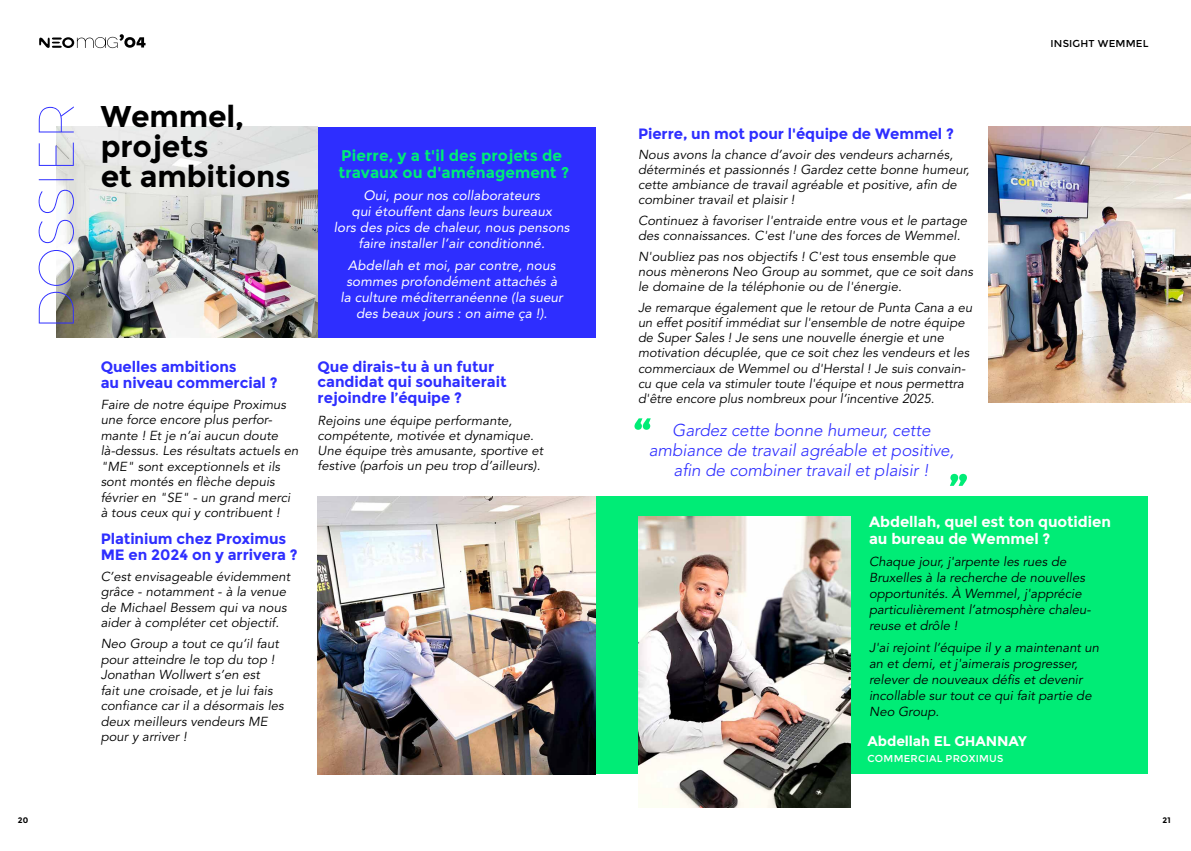
<style>
.page{position:relative;width:1191px;height:851px;background:#fff}
.page>*{position:absolute;margin:0;border:0;box-sizing:border-box;transform-origin:0 0}
.t1{font:700 30px/30px "Montserrat";letter-spacing:-.005em;color:#000}
.t2{font:italic 300 17px/20px "Avenir LT Std";letter-spacing:-.005em;color:#2e2eff;text-align:center}
.t3{font:700 15.5px/17px "Montserrat";letter-spacing:.005em;color:#00ec76}
.t4{font:700 15px/15.5px "Montserrat";letter-spacing:-.005em;color:#2e2eff}
.t5{font:700 15px/17.5px "Montserrat";letter-spacing:-.005em;color:#fff}
.t6{font:700 14px "Montserrat";letter-spacing:-.005em;color:#fff}
.t7{font:italic 13.5px/16px "Avenir LT Std";letter-spacing:.005em;color:#fff;text-align:center}
.t8{font:italic 13px/15.5px "Avenir LT Std";letter-spacing:.005em;color:#000}
.t9{font:10px "Montserrat";letter-spacing:.025em;color:#fff}
.t10{font:10px "Montserrat";letter-spacing:.015em;color:#000}
.t11{font:700 8px "Montserrat";color:#000}
</style>
<div class="page">
<div style="left:56px;top:127px;width:539px;height:210px;background:#2e2eff"></div>
<img style="left:56px;top:127px;width:261px;height:210px">
<svg style="left:39px;top:34px;width:106px;height:14px"></svg>
<div style="left:595px;top:496px;width:553px;height:278px;background:#00ec76"></div>
<img style="left:317px;top:496px;width:278px;height:278px">
<svg style="left:39px;top:106px;width:35px;height:217px"></svg>
<img style="left:638px;top:516px;width:212px;height:291px">
<svg style="left:634px;top:418px;width:17px;height:11px"></svg>
<svg style="left:950px;top:474px;width:17px;height:12px"></svg>
<img style="left:988px;top:127px;width:203px;height:276px">
<h1 class="t1" style="left:101px;top:101px;width:192px">Wemmel, projets<br>et ambitions</h1>
<p class="t4" style="left:101px;top:359px;width:178px">Quelles ambitions<br>au niveau commercial ?</p>
<p class="t8" style="left:101px;top:396px;width:199px">Faire de notre équipe Proximus une force encore plus perfor&shy;mante ! Et je n’ai aucun doute là-dessus. Les résultats actuels en "ME" sont exceptionnels et ils sont montés en flèche depuis février en "SE" - un grand merci à tous ceux qui y contribuent !</p>
<p class="t4" style="left:101px;top:531px;width:198px">Platinium chez Proximus<br>ME en 2024 on y arrivera ?</p>
<p class="t8" style="left:101px;top:568px;width:191px">C’est envisageable évidemment grâce - notamment - à la venue de Michael Bessem qui va nous aider à compléter cet objectif.</p>
<p class="t8" style="left:101px;top:636px;width:185px">Neo Group a tout ce qu’il faut pour atteindre le top du top !<br>Jonathan Wollwert s’en est<br>fait une croisade, et je lui fais confiance car il a désormais les deux meilleurs vendeurs ME pour y arriver !</p>
<p class="t3" style="left:338px;top:147px;width:232px">Pierre, y a t'il des projets de travaux ou d'aménagement ?</p>
<p class="t7" style="left:334px;top:187px;width:237px">Oui, pour nos collaborateurs<br>qui étouffent dans leurs bureaux<br>lors des pics de chaleur, nous pensons faire installer l’air conditionné.</p>
<p class="t7" style="left:340px;top:257px;width:224px">Abdellah et moi, par contre, nous sommes profondément attachés à la culture méditerranéenne (la sueur des beaux jours : on aime ça !).</p>
<p class="t4" style="left:317px;top:358px;width:190px">Que dirais-tu à un futur candidat qui souhaiterait rejoindre l’équipe ?</p>
<p class="t8" style="left:317px;top:412px;width:227px">Rejoins une équipe performante, compétente, motivée et dynamique.<br>Une équipe très amusante, sportive et festive (parfois un peu trop d’ailleurs).</p>
<p class="t4" style="left:638px;top:125px;width:317px">Pierre, un mot pour l'équipe de Wemmel ?</p>
<p class="t8" style="left:638px;top:147px;width:333px;line-height:15.1px">Nous avons la chance d’avoir des vendeurs acharnés, déterminés et passionnés ! Gardez cette bonne humeur, cette ambiance de travail agréable et positive, afin de combiner travail et plaisir !</p>
<p class="t8" style="left:638px;top:213px;width:330px;line-height:15.1px">Continuez à favoriser l'entraide entre vous et le partage des connaissances. C'est l'une des forces de Wemmel.</p>
<p class="t8" style="left:638px;top:249px;width:336px;line-height:15.1px">N'oubliez pas nos objectifs ! C'est tous ensemble que nous mènerons Neo Group au sommet, que ce soit dans le domaine de la téléphonie ou de l'énergie.</p>
<p class="t8" style="left:638px;top:300px;width:336px;line-height:15.1px">Je remarque également que le retour de Punta Cana a eu un effet positif immédiat sur l'ensemble de notre équipe de Super Sales ! Je sens une nouvelle énergie et une motivation décuplée, que ce soit chez les vendeurs et les commerciaux de Wemmel ou d'Herstal ! Je suis convain&shy;cu que cela va stimuler toute l'équipe et nous permettra d'être encore plus nombreux pour l’incentive 2025.</p>
<h2 class="t2" style="left:648px;top:420px;width:307px">Gardez cette bonne humeur, cette ambiance de travail agréable et positive, afin de combiner travail et plaisir !</h2>
<p class="t10" style="left:1050px;top:38px;width:99px">INSIGHT WEMMEL</p>
<p class="t5" style="left:869px;top:513px;width:243px">Abdellah, quel est ton quotidien au bureau de Wemmel ?</p>
<p class="t8" style="left:869px;top:554px;width:223px;line-height:16px">Chaque jour, j'arpente les rues de Bruxelles à la recherche de nouvelles opportunités. À Wemmel, j'apprécie particulièrement l’atmosphère chaleu&shy;reuse et drôle !</p>
<p class="t8" style="left:869px;top:639px;width:232px;line-height:16px">J'ai rejoint l’équipe il y a maintenant un an et demi, et j'aimerais progresser, relever de nouveaux défis et devenir incollable sur tout ce qui fait partie de Neo Group.</p>
<p class="t6" style="left:867px;top:732px;width:161px">Abdellah EL GHANNAY</p>
<p class="t9" style="left:867px;top:753px;width:137px">COMMERCIAL PROXIMUS</p>
<p class="t11" style="left:18px;top:814px;width:12px">20</p>
<p class="t11" style="left:1162px;top:814px;width:10px">21</p>
</div>
